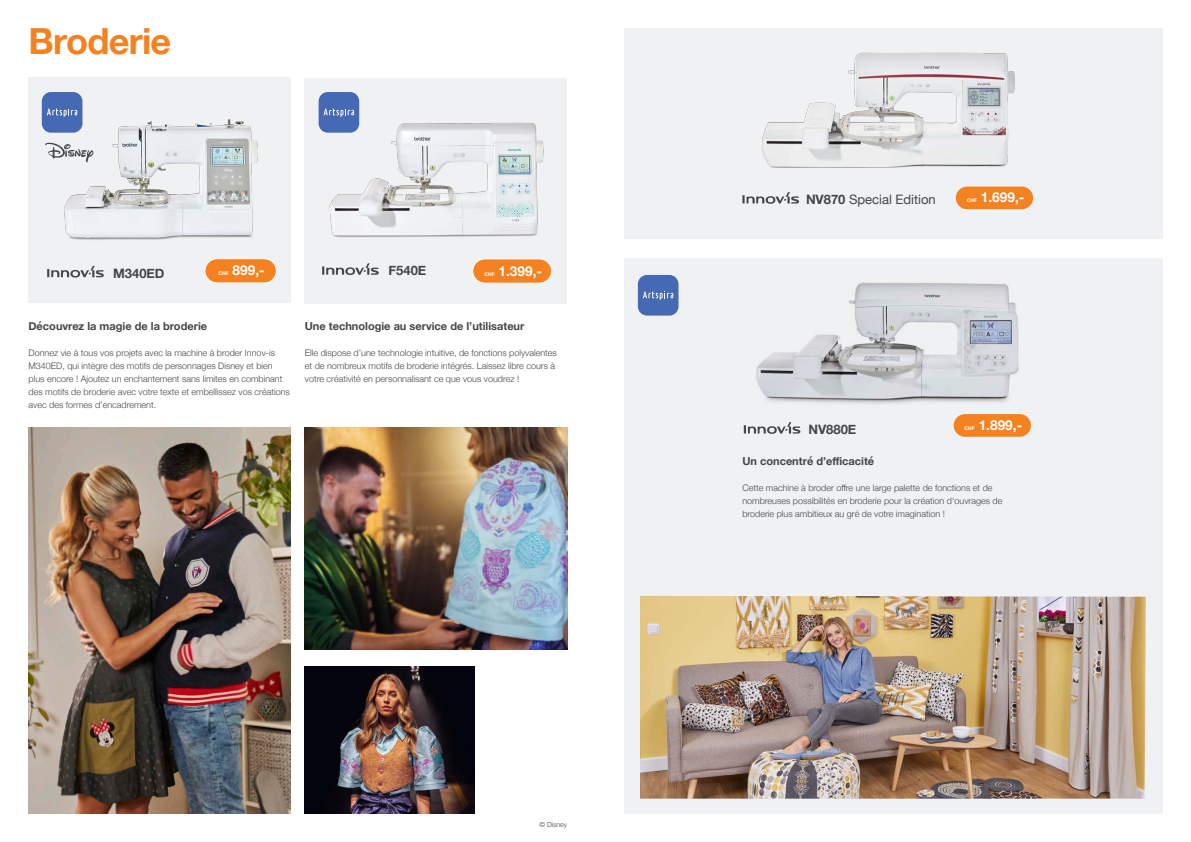
<style>
.page{position:relative;width:1191px;height:842px;background:#fff}
.page>*{position:absolute;margin:0;border:0;box-sizing:border-box;transform-origin:0 0}
.Kapitel{font:700 36px "Helvetica Neue";letter-spacing:-.02em;color:#f58220}
.Maschinen_Bezeichnun{font:700 13.6px "Helvetica Neue";color:#fff}
.Maschinen_Bezeichnun-2{font:13px "Helvetica Neue";color:#454647}
.Maschinen_Bezeichnun-3{font:700 13px "Helvetica Neue";color:#454647}
.t1{font:700 11px "Helvetica Neue";color:#454647}
.t2{font:300 9px/13px "Helvetica Neue";color:#454647}
.t3{font:300 7px "Helvetica Neue";color:#454647}
.Maschinen_Bezeichnun-4{font:700 5px "Helvetica Neue";color:#fff}
.s1{font-weight:700}
</style>
<div class="page">
<div style="left:28px;top:78px;width:262px;height:225px;background:#f0f1f2"></div>
<img style="left:41px;top:113px;width:217px;height:127px">
<div style="left:305px;top:78px;width:262px;height:226px;background:#f0f1f2"></div>
<svg style="left:47px;top:266px;width:57px;height:12px"></svg>
<svg style="left:322px;top:263px;width:57px;height:12px"></svg>
<svg style="left:45px;top:142px;width:49px;height:20px"></svg>
<img style="left:329px;top:116px;width:215px;height:122px">
<div style="left:42px;top:92px;width:40px;height:41px;background:#4569b2;border-radius:9px"></div>
<svg style="left:47px;top:109px;width:30px;height:8px"></svg>
<div style="left:318px;top:92px;width:41px;height:41px;background:#4569b2;border-radius:9px"></div>
<svg style="left:324px;top:109px;width:30px;height:8px"></svg>
<img style="left:304px;top:666px;width:170px;height:148px">
<img style="left:28px;top:427px;width:263px;height:387px">
<img style="left:304px;top:427px;width:263px;height:223px">
<div style="left:624px;top:28px;width:538px;height:211px;background:#f0f1f2"></div>
<div style="left:624px;top:258px;width:538px;height:556px;background:#f0f1f2"></div>
<img style="left:756px;top:282px;width:270px;height:134px">
<svg style="left:742px;top:192px;width:57px;height:12px"></svg>
<svg style="left:744px;top:422px;width:56px;height:12px"></svg>
<div style="left:638px;top:275px;width:40px;height:41px;background:#4569b2;border-radius:9px"></div>
<svg style="left:643px;top:291px;width:30px;height:9px"></svg>
<img style="left:761px;top:52px;width:254px;height:116px">
<div style="left:955px;top:187px;width:78px;height:22px;background:#f58220;border-radius:11px"></div>
<div style="left:953px;top:414px;width:78px;height:23px;background:#f58220;border-radius:11px"></div>
<img style="left:640px;top:596px;width:505px;height:203px">
<div style="left:206px;top:259px;width:70px;height:23px;background:#f58220;border-radius:11px"></div>
<div style="left:473px;top:260px;width:78px;height:22px;background:#f58220;border-radius:11px"></div>
<p class="Kapitel" style="left:28px;top:13px;width:144px">Broderie</p>
<p class="Maschinen_Bezeichnun-3" style="left:113px;top:263px;width:53px">M340ED</p>
<p class="Maschinen_Bezeichnun-3" style="left:388px;top:260px;width:39px">F540E</p>
<p class="Maschinen_Bezeichnun-4" style="left:218px;top:270px;width:12px">CHF</p>
<p class="Maschinen_Bezeichnun" style="left:233px;top:260px;width:34px">899,-</p>
<p class="Maschinen_Bezeichnun-4" style="left:484px;top:270px;width:12px">CHF</p>
<p class="Maschinen_Bezeichnun" style="left:498px;top:260px;width:45px">1.399,-</p>
<p class="t1" style="left:28px;top:317px;width:180px">Découvrez la magie de la broderie</p>
<p class="t2" style="left:28px;top:345px;width:263px">Donnez vie à tous vos projets avec la machine à broder Innov-is M340ED, qui intègre des motifs de personnages Disney et bien plus encore ! Ajoutez un enchantement sans limites en combinant des motifs de broderie avec votre texte et embellissez vos créations avec des formes d’encadrement.</p>
<p class="t1" style="left:305px;top:317px;width:221px">Une technologie au service de l’utilisateur</p>
<p class="t2" style="left:305px;top:345px;width:254px">Elle dispose d’une technologie intuitive, de fonctions polyvalentes et de nombreux motifs de broderie intégrés. Laissez libre cours à votre créativité en personnalisant ce que vous voudrez !</p>
<p class="t3" style="left:539px;top:819px;width:29px">© Disney</p>
<p class="Maschinen_Bezeichnun-2" style="left:806px;top:190px;width:131px"><span class="s1">NV870</span> Special Edition</p>
<p class="Maschinen_Bezeichnun-4" style="left:966px;top:197px;width:12px">CHF</p>
<p class="Maschinen_Bezeichnun" style="left:981px;top:187px;width:45px">1.699,-</p>
<p class="Maschinen_Bezeichnun-3" style="left:808px;top:419px;width:49px">NV880E</p>
<p class="Maschinen_Bezeichnun-4" style="left:964px;top:424px;width:12px">CHF</p>
<p class="Maschinen_Bezeichnun" style="left:978px;top:414px;width:45px">1.899,-</p>
<p class="t1" style="left:742px;top:453px;width:133px">Un concentré d’efficacité</p>
<p class="t2" style="left:742px;top:481px;width:261px">Cette machine à broder offre une large palette de fonctions et de nombreuses possibilités en broderie pour la création d‘ouvrages de broderie plus ambitieux au gré de votre imagination !</p>
</div>
